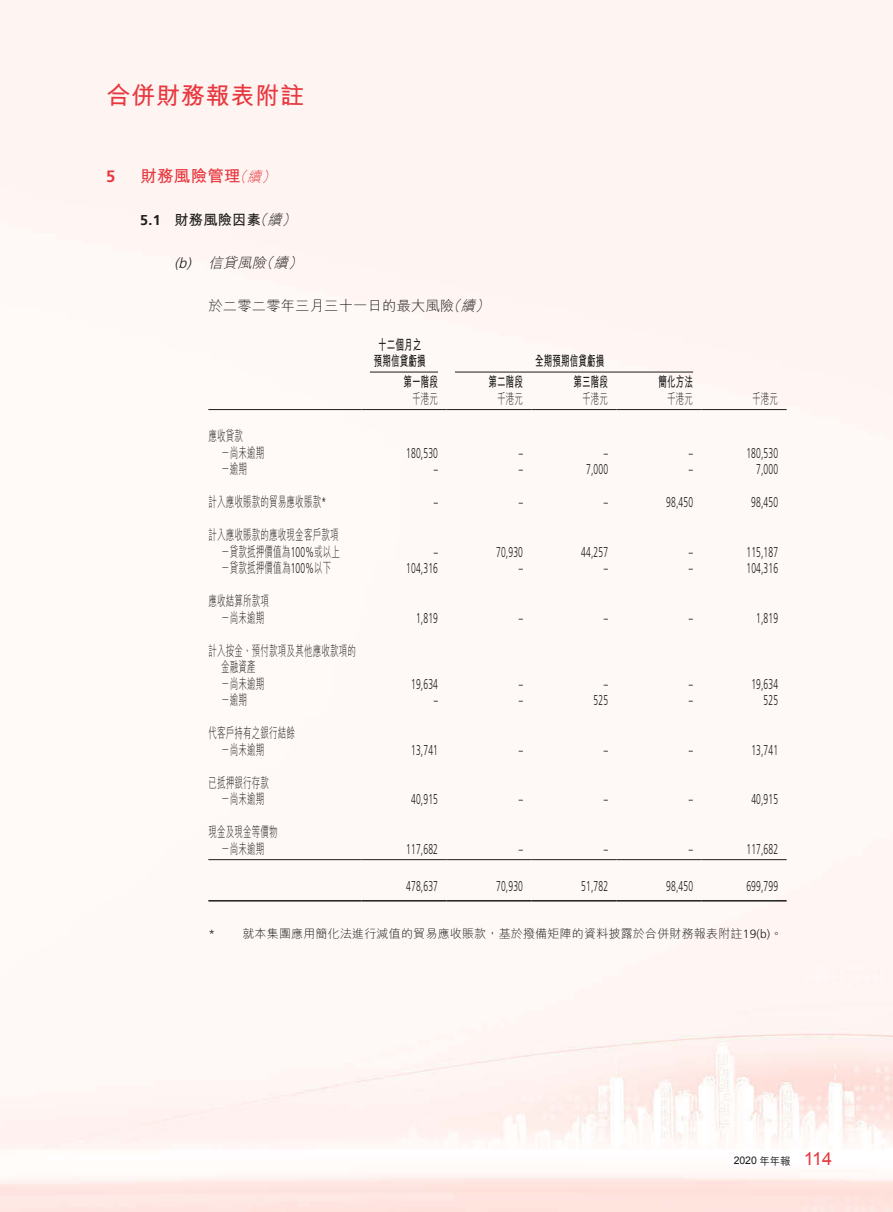
<style>
.page{position:relative;width:893px;height:1212px;background:#fff}
.page>*{position:absolute;margin:0;border:0;box-sizing:border-box;transform-origin:0 0}
.t1{font:700 24px "M Hei HK";color:#e7383f}
.t2{font:18px "Arial";color:#e7383f}
.t3{font:700 16.5px "M Hei HK";letter-spacing:.015em;color:#e7383f}
.t4{font:700 16.5px "Frutiger LT Std";color:#e7383f}
.t5{font:300 14.25px "Frutiger LT Std";letter-spacing:.015em;color:#1c1c1b;scale:.6 1}
.t6{font:300 14.25px/16.5px "M Hei HK";letter-spacing:.015em;color:#1c1c1b;scale:.6 1}
.t7{font:700 14.25px "M Hei HK";letter-spacing:.015em;color:#1c1c1b;scale:.6 1}
.t8{font:300 14.25px "M Hei HK";letter-spacing:.015em;color:#1c1c1b}
.t9{font:italic 300 14.25px "M Hei HK";color:#1c1c1b}
.t10{font:700 14.25px "M Hei HK";letter-spacing:.015em;color:#1c1c1b}
.t11{font:italic 300 14.25px "M Hei HK";color:#e7383f}
.t12{font:700 14.25px "Frutiger LT Std";color:#1c1c1b}
.t13{font:italic 300 14.25px "Frutiger LT Std";color:#1c1c1b}
.t14{font:300 12px "M Hei HK";letter-spacing:.015em;color:#1c1c1b}
.t15{font:300 12px "Frutiger LT Std";color:#1c1c1b}
.t16{font:10.5px "Arial";color:#1c1c1b}
.s1{font-weight:300;font-style:italic}
.s2{font-style:italic}
.s3{font-family:"Frutiger LT Std"}
.s4{font-family:"M Hei HK";font-weight:500}
</style>
<div class="page">
<hr style="left:370px;top:372px;width:68px;height:1px;background:#1c1c1b">
<hr style="left:455px;top:372px;width:238px;height:1px;background:#1c1c1b">
<hr style="left:208px;top:409px;width:153px;height:1px;background:#1c1c1b">
<hr style="left:361px;top:409px;width:85px;height:1px;background:#1c1c1b">
<hr style="left:446px;top:409px;width:85px;height:1px;background:#1c1c1b">
<hr style="left:531px;top:409px;width:86px;height:1px;background:#1c1c1b">
<hr style="left:617px;top:409px;width:85px;height:1px;background:#1c1c1b">
<hr style="left:702px;top:409px;width:85px;height:1px;background:#1c1c1b">
<hr style="left:208px;top:859px;width:153px;height:1px;background:#1c1c1b">
<hr style="left:361px;top:859px;width:85px;height:1px;background:#1c1c1b">
<hr style="left:446px;top:859px;width:85px;height:1px;background:#1c1c1b">
<hr style="left:531px;top:859px;width:86px;height:1px;background:#1c1c1b">
<hr style="left:617px;top:859px;width:85px;height:1px;background:#1c1c1b">
<hr style="left:702px;top:859px;width:85px;height:1px;background:#1c1c1b">
<hr style="left:208px;top:900px;width:153px;height:1px;background:#1c1c1b">
<hr style="left:361px;top:900px;width:85px;height:1px;background:#1c1c1b">
<hr style="left:446px;top:900px;width:85px;height:1px;background:#1c1c1b">
<hr style="left:531px;top:900px;width:86px;height:1px;background:#1c1c1b">
<hr style="left:617px;top:900px;width:85px;height:1px;background:#1c1c1b">
<hr style="left:702px;top:900px;width:85px;height:1px;background:#1c1c1b">
<h1 class="t1" style="left:107px;top:76px;width:199px;rotate:1deg">合併財務報表附註</h1>
<p class="t4" style="left:106px;top:166px;width:11px">5</p>
<p class="t3" style="left:140px;top:164px;width:102px">財務風險管理</p>
<p class="t11" style="left:247px;top:167px;width:20px">續</p>
<p class="t11" style="left:233px;top:167px;width:20px">（</p>
<p class="t11" style="left:262px;top:167px;width:20px">(</p>
<p class="t12" style="left:140px;top:211px;width:22px">5.1</p>
<p class="t10" style="left:174px;top:209px;width:113px">財務風險因素<span class="s1">續</span></p>
<p class="t9" style="left:253px;top:210px;width:20px">（</p>
<p class="t9" style="left:282px;top:210px;width:20px">(</p>
<p class="t13" style="left:174px;top:255px;width:17px">b(</p>
<p class="t13" style="left:187px;top:255px;width:9px">)</p>
<p class="t9" style="left:208px;top:253px;width:85px">信貸風險續</p>
<p class="t9" style="left:259px;top:253px;width:20px">（</p>
<p class="t9" style="left:288px;top:253px;width:20px">(</p>
<p class="t8" style="left:208px;top:296px;width:273px">於二零二零年三月三十一日的最大風險<span class="s2">續</span></p>
<p class="t9" style="left:446px;top:296px;width:20px">（</p>
<p class="t9" style="left:475px;top:296px;width:20px">(</p>
<p class="t7" style="left:378px;top:334px;width:74px">十二個月之</p>
<p class="t7" style="left:374px;top:350px;width:88px">預期信貸虧損</p>
<p class="t7" style="left:535px;top:350px;width:117px">全期預期信貸虧損</p>
<p class="t7" style="left:403px;top:371px;width:59px">第一階段</p>
<p class="t7" style="left:488px;top:371px;width:59px">第二階段</p>
<p class="t7" style="left:573px;top:371px;width:59px">第三階段</p>
<p class="t7" style="left:658px;top:371px;width:59px">簡化方法</p>
<p class="t6" style="left:412px;top:390px;width:45px">千港元</p>
<p class="t6" style="left:497px;top:390px;width:45px">千港元</p>
<p class="t6" style="left:582px;top:390px;width:45px">千港元</p>
<p class="t6" style="left:667px;top:390px;width:45px">千港元</p>
<p class="t6" style="left:752px;top:390px;width:45px">千港元</p>
<p class="t6" style="left:208px;top:427px;width:59px">應收貸款</p>
<p class="t6" style="left:221px;top:444px;width:74px">－尚未逾期</p>
<p class="t5" style="left:406px;top:445px;width:54px">180,530</p>
<p class="t5" style="left:519px;top:445px;width:9px">–</p>
<p class="t5" style="left:604px;top:445px;width:9px">–</p>
<p class="t5" style="left:689px;top:445px;width:9px">–</p>
<p class="t5" style="left:746px;top:445px;width:54px">180,530</p>
<p class="t6" style="left:221px;top:460px;width:45px">－逾期</p>
<p class="t5" style="left:434px;top:461px;width:9px">–</p>
<p class="t5" style="left:519px;top:461px;width:9px">–</p>
<p class="t5" style="left:586px;top:461px;width:38px">7,000</p>
<p class="t5" style="left:689px;top:461px;width:9px">–</p>
<p class="t5" style="left:756px;top:461px;width:38px">7,000</p>
<p class="t6" style="left:208px;top:493px;width:198px">計入應收賬款的貿易應收賬款<span class="s3">*</span></p>
<p class="t6" style="left:208px;top:526px;width:219px">計入應收賬款的應收現金客戶款項</p>
<p class="t5" style="left:434px;top:494px;width:9px">–</p>
<p class="t5" style="left:519px;top:494px;width:9px">–</p>
<p class="t5" style="left:604px;top:494px;width:9px">–</p>
<p class="t5" style="left:666px;top:494px;width:46px">98,450</p>
<p class="t5" style="left:751px;top:494px;width:46px">98,450</p>
<p class="t6" style="left:221px;top:543px;width:200px">－貸款抵押價值為<span class="s3">100%</span>或以上</p>
<p class="t5" style="left:434px;top:544px;width:9px">–</p>
<p class="t5" style="left:496px;top:544px;width:46px">70,930</p>
<p class="t5" style="left:581px;top:544px;width:46px">44,257</p>
<p class="t5" style="left:689px;top:544px;width:9px">–</p>
<p class="t5" style="left:746px;top:544px;width:54px">115,187</p>
<p class="t6" style="left:221px;top:559px;width:185px">－貸款抵押價值為<span class="s3">100%</span>以下</p>
<p class="t6" style="left:208px;top:592px;width:103px">應收結算所款項</p>
<p class="t5" style="left:406px;top:560px;width:54px">104,316</p>
<p class="t5" style="left:519px;top:560px;width:9px">–</p>
<p class="t5" style="left:604px;top:560px;width:9px">–</p>
<p class="t5" style="left:689px;top:560px;width:9px">–</p>
<p class="t5" style="left:746px;top:560px;width:54px">104,316</p>
<p class="t6" style="left:221px;top:609px;width:74px">－尚未逾期</p>
<p class="t6" style="left:221px;top:642px;width:226px;text-indent:-13px">計入按金、預付款項及其他應收款項的金融資產</p>
<p class="t5" style="left:416px;top:610px;width:38px">1,819</p>
<p class="t5" style="left:519px;top:610px;width:9px">–</p>
<p class="t5" style="left:604px;top:610px;width:9px">–</p>
<p class="t5" style="left:689px;top:610px;width:9px">–</p>
<p class="t5" style="left:756px;top:610px;width:38px">1,819</p>
<p class="t6" style="left:221px;top:675px;width:74px">－尚未逾期</p>
<p class="t5" style="left:411px;top:676px;width:46px">19,634</p>
<p class="t5" style="left:519px;top:676px;width:9px">–</p>
<p class="t5" style="left:604px;top:676px;width:9px">–</p>
<p class="t5" style="left:689px;top:676px;width:9px">–</p>
<p class="t5" style="left:751px;top:676px;width:46px">19,634</p>
<p class="t6" style="left:221px;top:691px;width:45px">－逾期</p>
<p class="t6" style="left:208px;top:724px;width:146px">代客戶持有之銀行結餘</p>
<p class="t5" style="left:434px;top:692px;width:9px">–</p>
<p class="t5" style="left:519px;top:692px;width:9px">–</p>
<p class="t5" style="left:593px;top:692px;width:26px">525</p>
<p class="t5" style="left:689px;top:692px;width:9px">–</p>
<p class="t5" style="left:764px;top:692px;width:26px">525</p>
<p class="t6" style="left:221px;top:741px;width:74px">－尚未逾期</p>
<p class="t6" style="left:208px;top:774px;width:103px">已抵押銀行存款</p>
<p class="t5" style="left:411px;top:742px;width:46px">13,741</p>
<p class="t5" style="left:519px;top:742px;width:9px">–</p>
<p class="t5" style="left:604px;top:742px;width:9px">–</p>
<p class="t5" style="left:689px;top:742px;width:9px">–</p>
<p class="t5" style="left:751px;top:742px;width:46px">13,741</p>
<p class="t6" style="left:221px;top:790px;width:74px">－尚未逾期</p>
<p class="t6" style="left:208px;top:823px;width:117px">現金及現金等價物</p>
<p class="t5" style="left:411px;top:791px;width:46px">40,915</p>
<p class="t5" style="left:519px;top:791px;width:9px">–</p>
<p class="t5" style="left:604px;top:791px;width:9px">–</p>
<p class="t5" style="left:689px;top:791px;width:9px">–</p>
<p class="t5" style="left:751px;top:791px;width:46px">40,915</p>
<p class="t6" style="left:221px;top:840px;width:74px">－尚未逾期</p>
<p class="t5" style="left:406px;top:841px;width:54px">117,682</p>
<p class="t5" style="left:519px;top:841px;width:9px">–</p>
<p class="t5" style="left:604px;top:841px;width:9px">–</p>
<p class="t5" style="left:689px;top:841px;width:9px">–</p>
<p class="t5" style="left:746px;top:841px;width:54px">117,682</p>
<p class="t15" style="left:208px;top:927px;width:8px">*</p>
<p class="t5" style="left:406px;top:878px;width:54px">478,637</p>
<p class="t14" style="left:242px;top:925px;width:542px">就本集團應用簡化法進行減值的貿易應收賬款，基於撥備矩陣的資料披露於合併財務報表附註<span class="s3">1 9</span> 。<span class="s3">(b(</span></p>
<p class="t5" style="left:496px;top:878px;width:46px">70,930</p>
<p class="t5" style="left:581px;top:878px;width:46px">51,782</p>
<p class="t5" style="left:666px;top:878px;width:46px">98,450</p>
<p class="t5" style="left:746px;top:878px;width:54px">699,799</p>
<p class="t16" style="left:734px;top:1154px;width:58px">2020 <span class="s4">年年報</span></p>
<p class="t2" style="left:804px;top:1147px;width:30px">114</p>
</div>
